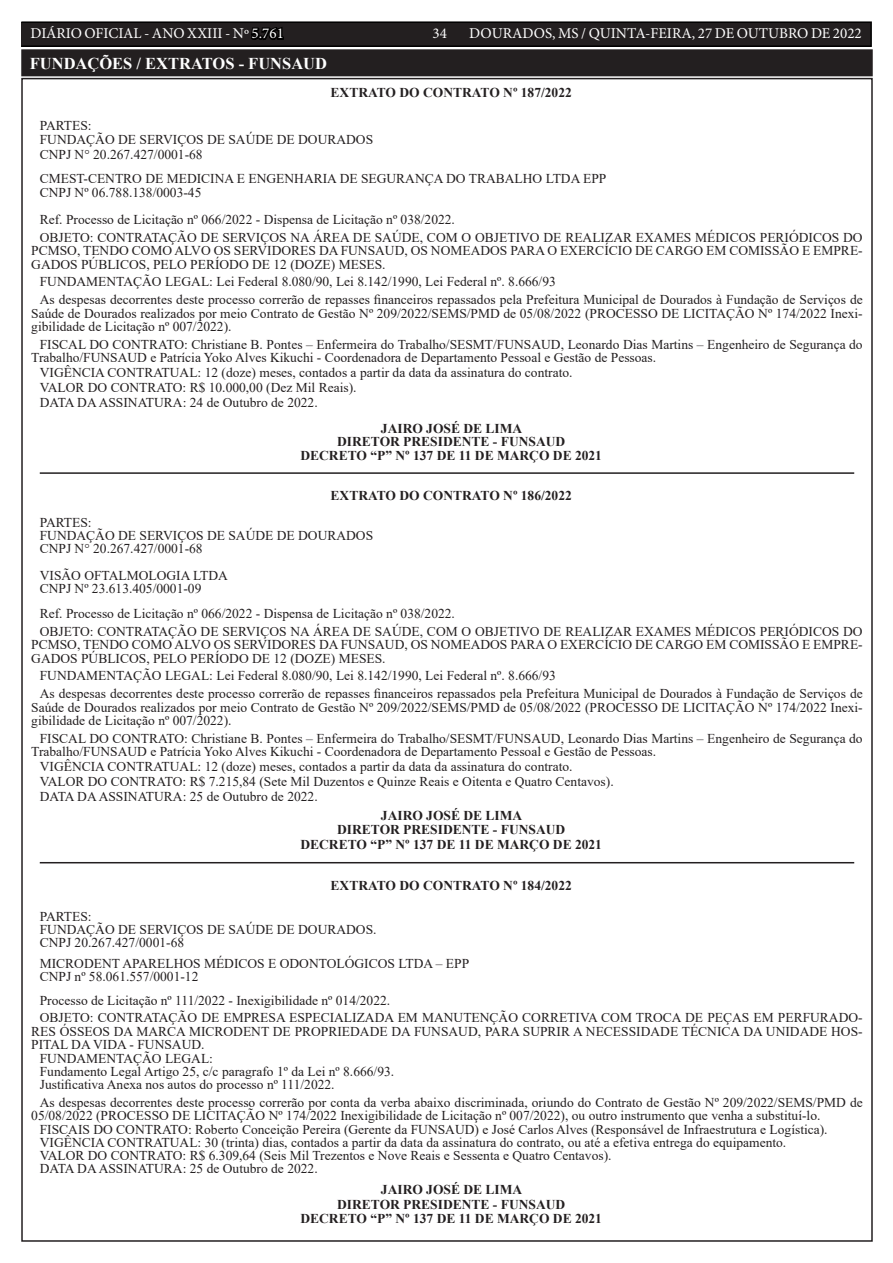
<style>
.page{position:relative;width:893px;height:1263px;background:#fff}
.page>*{position:absolute;margin:0;border:0;box-sizing:border-box;transform-origin:0 0}
.TEXTO{font:700 16.5px "Times New Roman";color:#fff}
.t1{font:15px "Minion Pro";color:#fff}
.TEXTO-2{font:13.5px/13.5px "Times New Roman";color:#231f20;text-align:justify}
.TEXTO-3{font:700 13.5px "Times New Roman";color:#231f20}
.s1{color:#000}
</style>
<div class="page">
<div style="left:21px;top:22px;width:850px;height:24px;background:#231f20"></div>
<div style="left:21px;top:21px;width:851px;height:26px;border:2px solid #000"></div>
<hr style="left:40px;top:472px;width:814px;height:2px;background:#231f20">
<hr style="left:40px;top:862px;width:814px;height:1px;background:#231f20">
<div style="left:23px;top:51px;width:848px;height:23px;background:#231f20"></div>
<div style="left:21px;top:49px;width:852px;height:27px;border:4px solid #231f20"></div>
<p class="t1" style="left:31px;top:24px;width:255px">DIÁRIO OFICIAL - ANO XXIII - Nº <span class="s1">5.761</span></p>
<p class="t1" style="left:432px;top:24px;width:16px">34</p>
<p class="t1" style="left:469px;top:24px;width:394px">DOURADOS, MS / QUINTA-FEIRA, 27 DE OUTUBRO DE 2022</p>
<p class="TEXTO" style="left:30px;top:52px;width:299px">FUNDAÇÕES / EXTRATOS - FUNSAUD</p>
<p class="TEXTO-3" style="left:331px;top:83px;width:243px">EXTRATO DO CONTRATO Nº 187/2022</p>
<p class="TEXTO-2" style="left:40px;top:118px;width:53px">PARTES:</p>
<p class="TEXTO-2" style="left:40px;top:133px;width:335px">FUNDAÇÃO DE SERVIÇOS DE SAÚDE DE DOURADOS</p>
<p class="TEXTO-2" style="left:40px;top:147px;width:164px">CNPJ N° 20.267.427/0001-68</p>
<p class="TEXTO-2" style="left:40px;top:171px;width:568px">CMEST-CENTRO DE MEDICINA E ENGENHARIA DE SEGURANÇA DO TRABALHO LTDA EPP</p>
<p class="TEXTO-2" style="left:40px;top:186px;width:163px">CNPJ Nº 06.788.138/0003-45</p>
<p class="TEXTO-2" style="left:40px;top:212px;width:417px">Ref. Processo de Licitação nº 066/2022 - Dispensa de Licitação nº 038/2022.</p>
<p class="TEXTO-2" style="left:31px;top:230px;width:833px;text-indent:9px">OBJETO: CONTRATAÇÃO DE SERVIÇOS NA ÁREA DE SAÚDE, COM O OBJETIVO DE REALIZAR EXAMES MÉDICOS PERIÓDICOS DO PCMSO, TENDO COMO ALVO OS SERVIDORES DA FUNSAUD, OS NOMEADOS PARA O EXERCÍCIO DE CARGO EM COMISSÃO E EMPRE-GADOS PÚBLICOS, PELO PERÍODO DE 12 (DOZE) MESES.</p>
<p class="TEXTO-2" style="left:40px;top:275px;width:518px">FUNDAMENTAÇÃO LEGAL: Lei Federal 8.080/90, Lei 8.142/1990, Lei Federal nº. 8.666/93</p>
<p class="TEXTO-2" style="left:31px;top:292px;width:833px;text-indent:9px">As despesas decorrentes deste processo correrão de repasses financeiros repassados pela Prefeitura Municipal de Dourados à Fundação de Serviços de Saúde de Dourados realizados por meio Contrato de Gestão Nº 209/2022/SEMS/PMD de 05/08/2022 (PROCESSO DE LICITAÇÃO Nº 174/2022 Inexi&shy;gibilidade de Licitação nº 007/2022).</p>
<p class="TEXTO-2" style="left:31px;top:337px;width:833px;text-indent:9px">FISCAL DO CONTRATO: Christiane B. Pontes – Enfermeira do Trabalho/SESMT/FUNSAUD, Leonardo Dias Martins – Engenheiro de Segurança do<br>Trabalho/FUNSAUD e Patrícia Yoko Alves Kikuchi - Coordenadora de Departamento Pessoal e Gestão de Pessoas.</p>
<p class="TEXTO-2" style="left:40px;top:365px;width:534px">VIGÊNCIA CONTRATUAL: 12 (doze) meses, contados a partir da data da assinatura do contrato.</p>
<p class="TEXTO-2" style="left:40px;top:380px;width:318px">VALOR DO CONTRATO: R$ 10.000,00 (Dez Mil Reais).</p>
<p class="TEXTO-2" style="left:40px;top:395px;width:279px">DATA DA ASSINATURA: 24 de Outubro de 2022.</p>
<p class="TEXTO-3" style="left:381px;top:419px;width:143px">JAIRO JOSÉ DE LIMA</p>
<p class="TEXTO-3" style="left:337px;top:432px;width:230px">DIRETOR PRESIDENTE - FUNSAUD</p>
<p class="TEXTO-3" style="left:300px;top:445px;width:303px">DECRETO “P” Nº 137 DE 11 DE MARÇO DE 2021</p>
<p class="TEXTO-3" style="left:331px;top:486px;width:243px">EXTRATO DO CONTRATO Nº 186/2022</p>
<p class="TEXTO-2" style="left:40px;top:515px;width:53px">PARTES:</p>
<p class="TEXTO-2" style="left:40px;top:528px;width:335px">FUNDAÇÃO DE SERVIÇOS DE SAÚDE DE DOURADOS</p>
<p class="TEXTO-2" style="left:40px;top:541px;width:164px">CNPJ N° 20.267.427/0001-68</p>
<p class="TEXTO-2" style="left:40px;top:568px;width:190px">VISÃO OFTALMOLOGIA LTDA</p>
<p class="TEXTO-2" style="left:40px;top:581px;width:163px">CNPJ Nº 23.613.405/0001-09</p>
<p class="TEXTO-2" style="left:40px;top:606px;width:417px">Ref. Processo de Licitação nº 066/2022 - Dispensa de Licitação nº 038/2022.</p>
<p class="TEXTO-2" style="left:31px;top:624px;width:833px;text-indent:9px">OBJETO: CONTRATAÇÃO DE SERVIÇOS NA ÁREA DE SAÚDE, COM O OBJETIVO DE REALIZAR EXAMES MÉDICOS PERIÓDICOS DO PCMSO, TENDO COMO ALVO OS SERVIDORES DA FUNSAUD, OS NOMEADOS PARA O EXERCÍCIO DE CARGO EM COMISSÃO E EMPRE-GADOS PÚBLICOS, PELO PERÍODO DE 12 (DOZE) MESES.</p>
<p class="TEXTO-2" style="left:40px;top:669px;width:518px">FUNDAMENTAÇÃO LEGAL: Lei Federal 8.080/90, Lei 8.142/1990, Lei Federal nº. 8.666/93</p>
<p class="TEXTO-2" style="left:31px;top:686px;width:833px;text-indent:9px">As despesas decorrentes deste processo correrão de repasses financeiros repassados pela Prefeitura Municipal de Dourados à Fundação de Serviços de Saúde de Dourados realizados por meio Contrato de Gestão Nº 209/2022/SEMS/PMD de 05/08/2022 (PROCESSO DE LICITAÇÃO Nº 174/2022 Inexi&shy;gibilidade de Licitação nº 007/2022).</p>
<p class="TEXTO-2" style="left:31px;top:731px;width:833px;text-indent:9px">FISCAL DO CONTRATO: Christiane B. Pontes – Enfermeira do Trabalho/SESMT/FUNSAUD, Leonardo Dias Martins – Engenheiro de Segurança do<br>Trabalho/FUNSAUD e Patrícia Yoko Alves Kikuchi - Coordenadora de Departamento Pessoal e Gestão de Pessoas.</p>
<p class="TEXTO-2" style="left:40px;top:759px;width:534px">VIGÊNCIA CONTRATUAL: 12 (doze) meses, contados a partir da data da assinatura do contrato.</p>
<p class="TEXTO-2" style="left:40px;top:774px;width:575px">VALOR DO CONTRATO: R$ 7.215,84 (Sete Mil Duzentos e Quinze Reais e Oitenta e Quatro Centavos).</p>
<p class="TEXTO-2" style="left:40px;top:789px;width:279px">DATA DA ASSINATURA: 25 de Outubro de 2022.</p>
<p class="TEXTO-3" style="left:381px;top:805px;width:143px">JAIRO JOSÉ DE LIMA</p>
<p class="TEXTO-3" style="left:337px;top:820px;width:230px">DIRETOR PRESIDENTE - FUNSAUD</p>
<p class="TEXTO-3" style="left:300px;top:835px;width:303px">DECRETO “P” Nº 137 DE 11 DE MARÇO DE 2021</p>
<p class="TEXTO-3" style="left:331px;top:875px;width:243px">EXTRATO DO CONTRATO Nº 184/2022</p>
<p class="TEXTO-2" style="left:40px;top:909px;width:53px">PARTES:</p>
<p class="TEXTO-2" style="left:40px;top:922px;width:338px">FUNDAÇÃO DE SERVIÇOS DE SAÚDE DE DOURADOS.</p>
<p class="TEXTO-2" style="left:40px;top:935px;width:146px">CNPJ 20.267.427/0001-68</p>
<p class="TEXTO-2" style="left:40px;top:956px;width:431px">MICRODENT APARELHOS MÉDICOS E ODONTOLÓGICOS LTDA – EPP</p>
<p class="TEXTO-2" style="left:40px;top:969px;width:160px">CNPJ nº 58.061.557/0001-12</p>
<p class="TEXTO-2" style="left:40px;top:993px;width:352px">Processo de Licitação nº 111/2022 - Inexigibilidade nº 014/2022.</p>
<p class="TEXTO-2" style="left:31px;top:1010px;width:833px;text-indent:9px">OBJETO: CONTRATAÇÃO DE EMPRESA ESPECIALIZADA EM MANUTENÇÃO CORRETIVA COM TROCA DE PEÇAS EM PERFURADO-RES ÓSSEOS DA MARCA MICRODENT DE PROPRIEDADE DA FUNSAUD, PARA SUPRIR A NECESSIDADE TÉCNICA DA UNIDADE HOS-PITAL DA VIDA - FUNSAUD.</p>
<p class="TEXTO-2" style="left:40px;top:1051px;width:175px">FUNDAMENTAÇÃO LEGAL:</p>
<p class="TEXTO-2" style="left:40px;top:1064px;width:356px">Fundamento Legal Artigo 25, c/c paragrafo 1º da Lei nº 8.666/93.</p>
<p class="TEXTO-2" style="left:40px;top:1077px;width:296px">Justificativa Anexa nos autos do processo nº 111/2022.</p>
<p class="TEXTO-2" style="left:31px;top:1095px;width:833px;text-indent:9px">As despesas decorrentes deste processo correrão por conta da verba abaixo discriminada, oriundo do Contrato de Gestão Nº 209/2022/SEMS/PMD de<br>05/08/2022 (PROCESSO DE LICITAÇÃO Nº 174/2022 Inexigibilidade de Licitação nº 007/2022), ou outro instrumento que venha a substituí-lo.</p>
<p class="TEXTO-2" style="left:40px;top:1122px;width:789px">FISCAIS DO CONTRATO: Roberto Conceição Pereira (Gerente da FUNSAUD) e José Carlos Alves (Responsável de Infraestrutura e Logística).</p>
<p class="TEXTO-2" style="left:40px;top:1135px;width:748px">VIGÊNCIA CONTRATUAL: 30 (trinta) dias, contados a partir da data da assinatura do contrato, ou até a efetiva entrega do equipamento.</p>
<p class="TEXTO-2" style="left:40px;top:1148px;width:573px">VALOR DO CONTRATO: R$ 6.309,64 (Seis Mil Trezentos e Nove Reais e Sessenta e Quatro Centavos).</p>
<p class="TEXTO-2" style="left:40px;top:1161px;width:279px">DATA DA ASSINATURA: 25 de Outubro de 2022.</p>
<p class="TEXTO-3" style="left:381px;top:1179px;width:143px">JAIRO JOSÉ DE LIMA</p>
<p class="TEXTO-3" style="left:337px;top:1194px;width:230px">DIRETOR PRESIDENTE - FUNSAUD</p>
<p class="TEXTO-3" style="left:300px;top:1209px;width:303px">DECRETO “P” Nº 137 DE 11 DE MARÇO DE 2021</p>
</div>
